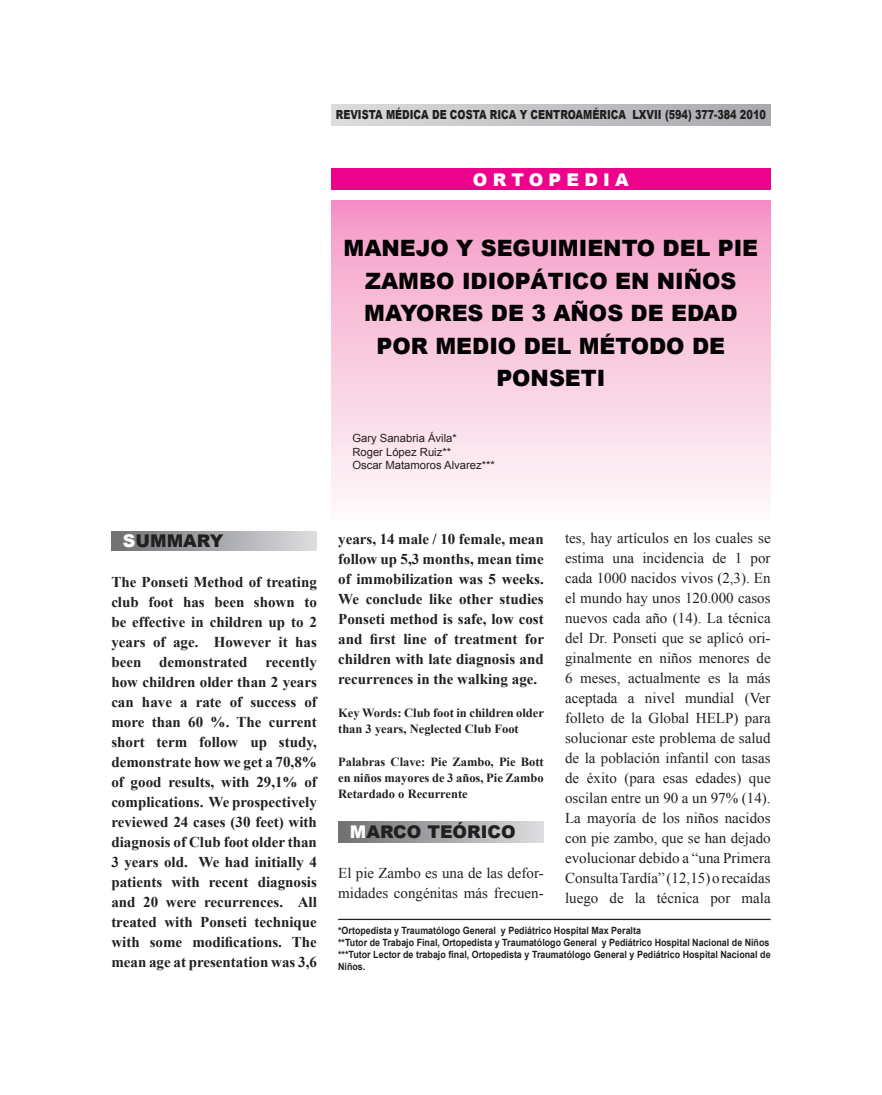
<style>
.page{position:relative;width:882px;height:1095px;background:#fff}
.page>*{position:absolute;margin:0;border:0;box-sizing:border-box;transform-origin:0 0}
.t1{font:900 22.5px/32.5px "Arial";color:#000;text-align:center}
.t2{font:900 17.5px "Arial";color:#231f20}
.t3{font:900 17.5px "Arial";letter-spacing:.3em;color:#fff}
.t4{font:700 15px/20px "Times New Roman";color:#231f20;text-align:justify}
.t5{font:15px/20px "Times New Roman";color:#231f20}
.t6{font:700 12.5px/16.2px "Times New Roman";color:#231f20}
.t7{font:900 12.5px "Arial";color:#231f20;scale:.78 1}
.t8{font:11.25px/13.5px "Arial";color:#231f20}
.t9{font:700 10px/12px "Arial";color:#231f20;scale:.89 1}
.s1{color:#fff}
</style>
<div class="page">
<div style="left:331px;top:168px;width:439px;height:21px;background:#ed028c"></div>
<div style="left:331px;top:200px;width:439px;height:319px;background:linear-gradient(to bottom,#f598c6,#fdfcfb)"></div>
<div style="left:338px;top:821px;width:206px;height:21px;background:linear-gradient(to right,#6e6f72,#dcdddf)"></div>
<div style="left:111px;top:531px;width:206px;height:20px;background:linear-gradient(to right,#6e6f72,#dcdddf)"></div>
<div style="left:331px;top:104px;width:439px;height:21px;background:linear-gradient(to right,#dcddde,#a8a9ad)"></div>
<hr style="left:338px;top:918px;width:432px;height:1px;background:#231f20">
<p class="t7" style="left:336px;top:105px;width:553px">REVISTA MÉDICA DE COSTA RICA Y CENTROAMÉRICA LXVII (594) 377-384 2010</p>
<p class="t3" style="left:473px;top:166px;width:157px">ORTOPEDIA</p>
<p class="t1" style="left:343px;top:231px;width:416px">MANEJO Y SEGUIMIENTO DEL PIE<br>ZAMBO IDIOPÁTICO EN NIÑOS<br>MAYORES DE 3 AÑOS DE EDAD<br>POR MEDIO DEL MÉTODO DE<br>PONSETI</p>
<p class="t8" style="left:352px;top:431px;width:144px">Gary Sanabria Ávila*<br>Roger López Ruiz**<br>Oscar Matamoros Alvarez***</p>
<p class="t2" style="left:123px;top:527px;width:102px"><span class="s1">S</span>UMMARY</p>
<p class="t4" style="left:111px;top:571px;width:207px">The Ponseti Method of treating club foot has been shown to be effective in children up to 2 years of age. However it has been demonstrated recently how children older than 2 years can have a rate of success of more than 60 %. The current short term follow up study, demonstrate how we get a 70,8% of good results, with 29,1% of complications. We prospectively reviewed 24 cases (30 feet) with diagnosis of Club foot older than 3 years old. We had initially 4 patients with recent diagnosis and 20 were recurrences. All treated with Ponseti technique with some modifications. The mean age at presentation was 3,6</p>
<p class="t5" style="left:565px;top:528px;width:207px;text-align:justify">tes, hay artículos en los cuales se estima una incidencia de 1 por cada 1000 nacidos vivos (2,3). En el mundo hay unos 120.000 casos nuevos cada año (14). La técnica del Dr. Ponseti que se aplicó ori&shy;ginalmente en niños menores de 6 meses, actualmente es la más aceptada a nivel mundial (Ver folleto de la Global HELP) para solucionar este problema de salud de la población infantil con tasas de éxito (para esas edades) que oscilan entre un 90 a un 97% (14).<br>La mayoría de los niños nacidos con pie zambo, que se han dejado evolucionar debido a “una Primera Consulta Tardía” (12,15) o recaídas luego de la técnica por mala</p>
<p class="t9" style="left:338px;top:924px;width:487px">*Ortopedista y Traumatólogo General y Pediátrico Hospital Max Peralta<br>**Tutor de Trabajo Final, Ortopedista y Traumatólogo General y Pediátrico Hospital Nacional de Niños ***Tutor Lector de trabajo final, Ortopedista y Traumatólogo General y Pediátrico Hospital Nacional de Niños.</p>
<p class="t4" style="left:338px;top:529px;width:207px">years, 14 male / 10 female, mean follow up 5,3 months, mean time of immobilization was 5 weeks.<br>We conclude like other studies Ponseti method is safe, low cost and first line of treatment for children with late diagnosis and recurrences in the walking age.</p>
<p class="t6" style="left:338px;top:704px;width:207px">Key Words: Club foot in children older than 3 years, Neglected Club Foot</p>
<p class="t6" style="left:338px;top:753px;width:207px;text-align:justify">Palabras Clave: Pie Zambo, Pie Bott en niños mayores de 3 años, Pie Zambo Retardado o Recurrente</p>
<p class="t2" style="left:350px;top:819px;width:167px"><span class="s1">M</span>ARCO TEÓRICO</p>
<p class="t5" style="left:338px;top:862px;width:207px">El pie Zambo es una de las defor&shy;midades congénitas más frecuen-</p>
</div>
